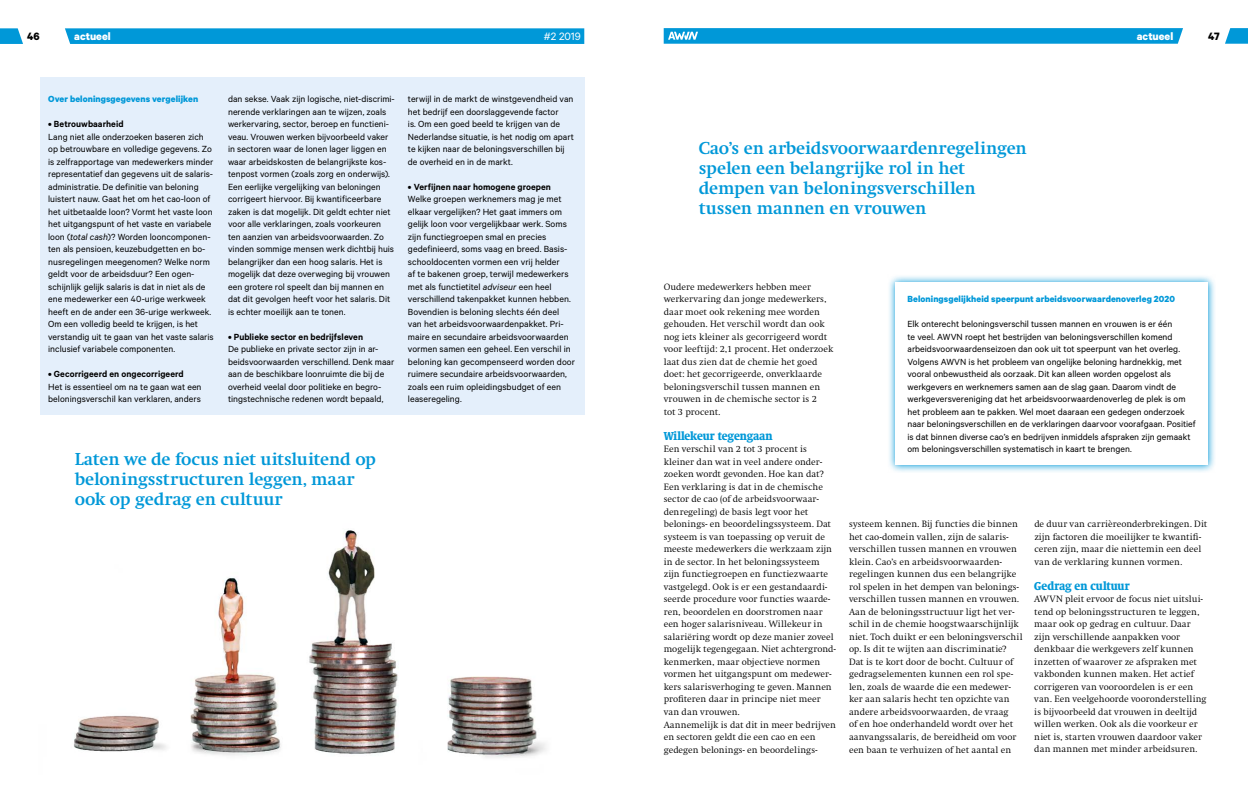
<style>
.page{position:relative;width:1248px;height:794px;background:#fff}
.page>*{position:absolute;margin:0;border:0;box-sizing:border-box;transform-origin:0 0}
.t1{font:700 18px/20px "Swift";color:#0098d8}
.t2{font:700 condensed 12px "Swift";color:#0098d8}
.t3{font:700 12px "Calibre";color:#fff}
.t4{font:12px "Calibre";color:#fff}
.t5{font:700 12px "Calibre";color:#000}
.t6{font:10px/12.5px "Calibre";color:#000}
.t7{font:600 10px "Calibre";letter-spacing:.005em;color:#000}
.t8{font:700 10px "Calibre";letter-spacing:.005em;color:#0098d8}
.t9{font:300 9.5px/12.5px "Swift";letter-spacing:.01em;color:#000}
.s1{font-style:italic}
</style>
<div class="page">
<svg style="left:65px;top:28px;width:519px;height:16px;background:#079ad9"></svg>
<svg style="left:0;top:28px;width:23px;height:16px"></svg>
<svg style="left:1225px;top:28px;width:22px;height:16px"></svg>
<svg style="left:663px;top:28px;width:519px;height:16px;background:#0b9cd9"></svg>
<svg style="left:889px;top:276px;width:326px;height:196px"></svg>
<div style="left:895px;top:282px;width:313px;height:183px;background:#fff"></div>
<img style="left:74px;top:530px;width:472px;height:228px">
<div style="left:40px;top:77px;width:544px;height:338px;background:#e4effb"></div>
<p class="t3" style="left:74px;top:29px;width:38px">actueel</p>
<p class="t3" style="left:1136px;top:29px;width:38px">actueel</p>
<p class="t5" style="left:27px;top:29px;width:14px">46</p>
<p class="t4" style="left:543px;top:29px;width:38px">#2 2019</p>
<p class="t5" style="left:1208px;top:29px;width:13px">47</p>
<p class="t8" style="left:48px;top:93px;width:151px">Over beloningsgegevens vergelijken</p>
<p class="t7" style="left:48px;top:118px;width:77px">• Betrouwbaarheid</p>
<p class="t6" style="left:48px;top:130px;width:167px">Lang niet alle onderzoeken baseren zich op betrouwbare en volledige gegevens. Zo is zelfrapportage van medewerkers minder representatief dan gegevens uit de salaris&shy;administratie. De definitie van beloning luistert nauw. Gaat het om het cao-loon of het uitbetaalde loon? Vormt het vaste loon het uitgangspunt of het vaste en variabele loon (<span class="s1">total cash</span>)? Worden looncomponen&shy;ten als pensioen, keuzebudgetten en bo&shy;nusregelingen meegenomen? Welke norm geldt voor de arbeidsduur? Een ogen&shy;schijnlijk gelijk salaris is dat in niet als de ene medewerker een 40-urige werkweek heeft en de ander een 36-urige werkweek.<br>Om een volledig beeld te krijgen, is het verstandig uit te gaan van het vaste salaris inclusief variabele componenten.</p>
<p class="t7" style="left:48px;top:368px;width:137px">• Gecorrigeerd en ongecorrigeerd</p>
<p class="t6" style="left:48px;top:380px;width:155px">Het is essentieel om na te gaan wat een beloningsverschil kan verklaren, anders</p>
<p class="t6" style="left:228px;top:92px;width:168px">dan sekse. Vaak zijn logische, niet-discrimi&shy;nerende verklaringen aan te wijzen, zoals werkervaring, sector, beroep en functieni&shy;veau. Vrouwen werken bijvoorbeeld vaker in sectoren waar de lonen lager liggen en waar arbeidskosten de belangrijkste kos&shy;tenpost vormen (zoals zorg en onderwijs).<br>Een eerlijke vergelijking van beloningen corrigeert hiervoor. Bij kwantificeerbare zaken is dat mogelijk. Dit geldt echter niet voor alle verklaringen, zoals voorkeuren ten aanzien van arbeidsvoorwaarden. Zo vinden sommige mensen werk dichtbij huis belangrijker dan een hoog salaris. Het is mogelijk dat deze overweging bij vrouwen een grotere rol speelt dan bij mannen en dat dit gevolgen heeft voor het salaris. Dit is echter moeilijk aan te tonen.</p>
<p class="t7" style="left:228px;top:331px;width:136px">• Publieke sector en bedrijfsleven</p>
<p class="t6" style="left:228px;top:342px;width:168px">De publieke en private sector zijn in ar&shy;beidsvoorwaarden verschillend. Denk maar aan de beschikbare loonruimte die bij de overheid veelal door politieke en begro&shy;tingstechnische redenen wordt bepaald,</p>
<p class="t6" style="left:408px;top:92px;width:167px">terwijl in de markt de winstgevendheid van het bedrijf een doorslaggevende factor<br>is. Om een goed beeld te krijgen van de Nederlandse situatie, is het nodig om apart te kijken naar de beloningsverschillen bij de overheid en in de markt.</p>
<p class="t7" style="left:408px;top:181px;width:144px">• Verfijnen naar homogene groepen</p>
<p class="t6" style="left:408px;top:192px;width:169px">Welke groepen werknemers mag je met elkaar vergelijken? Het gaat immers om gelijk loon voor vergelijkbaar werk. Soms zijn functiegroepen smal en precies gedefinieerd, soms vaag en breed. Basis&shy;schooldocenten vormen een vrij helder<br>af te bakenen groep, terwijl medewerkers met als functietitel <span class="s1">adviseur</span> een heel verschillend takenpakket kunnen hebben.<br>Bovendien is beloning slechts één deel van het arbeidsvoorwaardenpakket. Pri&shy;maire en secundaire arbeidsvoorwaarden vormen samen een geheel. Een verschil in beloning kan gecompenseerd worden door ruimere secundaire arbeidsvoorwaarden, zoals een ruim opleidingsbudget of een leaseregeling.</p>
<h1 class="t1" style="left:75px;top:449px;width:303px">Laten we de focus niet uitsluitend op beloningsstructuren leggen, maar ook op gedrag en cultuur</h1>
<h1 class="t1" style="left:698px;top:138px;width:329px">Cao’s en arbeidsvoorwaardenregelingen spelen een belangrijke rol in het dempen van beloningsverschillen tussen mannen en vrouwen</h1>
<p class="t9" style="left:663px;top:281px;width:171px">Oudere medewerkers hebben meer werkervaring dan jonge medewerkers, daar moet ook rekening mee worden gehouden. Het verschil wordt dan ook nog iets kleiner als gecorrigeerd wordt voor leeftijd: 2,1 procent. Het onderzoek laat dus zien dat de chemie het goed doet: het gecorrigeerde, onverklaarde beloningsverschil tussen mannen en vrouwen in de chemische sector is 2<br>tot 3 procent.</p>
<p class="t2" style="left:663px;top:429px;width:110px">Willekeur tegengaan</p>
<p class="t9" style="left:663px;top:443px;width:174px">Een verschil van 2 tot 3 procent is kleiner dan wat in veel andere onder&shy;zoeken wordt gevonden. Hoe kan dat?<br>Een verklaring is dat in de chemische sector de cao (of de arbeidsvoorwaar&shy;denregeling) de basis legt voor het belonings- en beoordelingssysteem. Dat systeem is van toepassing op veruit de meeste medewerkers die werkzaam zijn in de sector. In het beloningssysteem zijn functiegroepen en functiezwaarte vastgelegd. Ook is er een gestandaardi&shy;seerde procedure voor functies waarde&shy;ren, beoordelen en doorstromen naar een hoger salarisniveau. Willekeur in salariëring wordt op deze manier zoveel mogelijk tegengegaan. Niet achtergrond&shy;kenmerken, maar objectieve normen vormen het uitgangspunt om medewer&shy;kers salarisverhoging te geven. Mannen profiteren daar in principe niet meer van dan vrouwen.<br>Aannemelijk is dat dit in meer bedrijven en sectoren geldt die een cao en een gedegen belonings- en beoordelings-</p>
<p class="t8" style="left:907px;top:293px;width:269px">Beloningsgelijkheid speerpunt arbeidsvoorwaardenoverleg 2020</p>
<p class="t6" style="left:907px;top:317px;width:290px">Elk onterecht beloningsverschil tussen mannen en vrouwen is er één<br>te veel. AWVN roept het bestrijden van beloningsverschillen komend arbeidsvoorwaardenseizoen dan ook uit tot speerpunt van het overleg.<br>Volgens AWVN is het probleem van ongelijke beloning hardnekkig, met vooral onbewustheid als oorzaak. Dit kan alleen worden opgelost als werkgevers en werknemers samen aan de slag gaan. Daarom vindt de werkgeversvereniging dat het arbeidsvoorwaardenoverleg de plek is om het probleem aan te pakken. Wel moet daaraan een gedegen onderzoek naar beloningsverschillen en de verklaringen daarvoor voorafgaan. Positief is dat binnen diverse cao’s en bedrijven inmiddels afspraken zijn gemaakt om beloningsverschillen systematisch in kaart te brengen.</p>
<p class="t9" style="left:849px;top:518px;width:175px">systeem kennen. Bij functies die binnen het cao-domein vallen, zijn de salaris&shy;verschillen tussen mannen en vrouwen klein. Cao’s en arbeidsvoorwaarden&shy;regelingen kunnen dus een belangrijke rol spelen in het dempen van belonings&shy;verschillen tussen mannen en vrouwen.<br>Aan de beloningsstructuur ligt het ver&shy;schil in de chemie hoogstwaarschijnlijk niet. Toch duikt er een beloningsverschil op. Is dit te wijten aan discriminatie?<br>Dat is te kort door de bocht. Cultuur of gedragselementen kunnen een rol spe&shy;len, zoals de waarde die een medewer&shy;ker aan salaris hecht ten opzichte van andere arbeidsvoorwaarden, de vraag<br>of en hoe onderhandeld wordt over het aanvangssalaris, de bereidheid om voor een baan te verhuizen of het aantal en</p>
<p class="t9" style="left:1034px;top:518px;width:174px">de duur van carrièreonderbrekingen. Dit zijn factoren die moeilijker te kwantifi&shy;ceren zijn, maar die niettemin een deel van de verklaring kunnen vormen.</p>
<p class="t2" style="left:1034px;top:579px;width:97px">Gedrag en cultuur</p>
<p class="t9" style="left:1034px;top:593px;width:174px">AWVN pleit ervoor de focus niet uitslui&shy;tend op beloningsstructuren te leggen, maar ook op gedrag en cultuur. Daar zijn verschillende aanpakken voor denkbaar die werkgevers zelf kunnen inzetten of waarover ze afspraken met vakbonden kunnen maken. Het actief corrigeren van vooroordelen is er een van. Een veelgehoorde vooronderstelling is bijvoorbeeld dat vrouwen in deeltijd willen werken. Ook als die voorkeur er niet is, starten vrouwen daardoor vaker dan mannen met minder arbeidsuren.</p>
</div>
